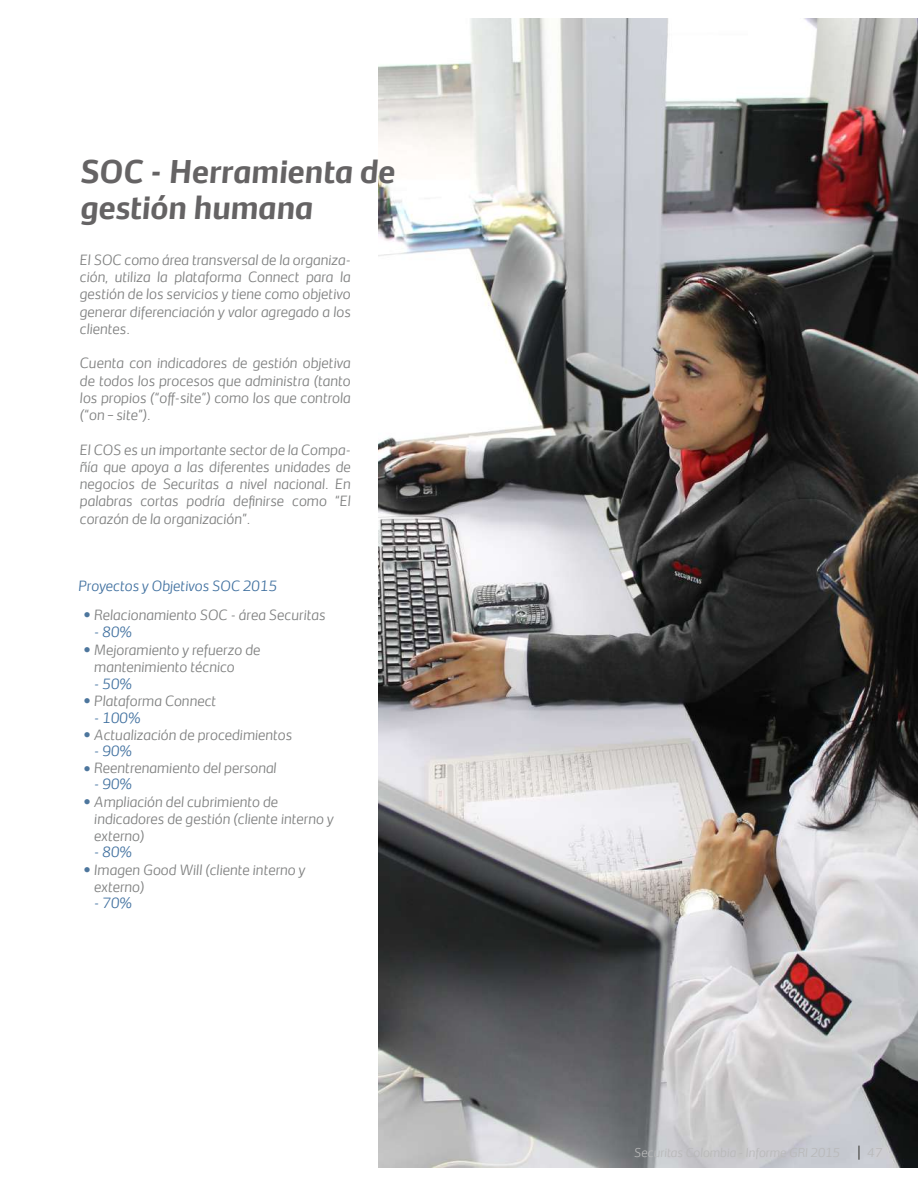
<style>
.page{position:relative;width:918px;height:1188px;background:#fff}
.page>*{position:absolute;margin:0;border:0;box-sizing:border-box;transform-origin:0 0}
.t1{font:italic 700 30px/36px "Securitas Sans TT";color:#656364}
.t2{font:italic 300 13.5px/17.2px "Securitas Sans TT";color:#7f8080}
.t3{font:italic 300 13.5px "Securitas Sans TT";color:#4171a0}
.t4{font:9px "Wingdings";color:#4d769d}
</style>
<div class="page">
<img style="left:379px;top:18px;width:539px;height:1150px">
<svg style="left:858px;top:1146px;width:2px;height:14px"></svg>
<h1 class="t1" style="left:81px;top:150px;width:316px">SOC - Herramienta de gestión humana</h1>
<p class="t2" style="left:80px;top:250px;width:272px;text-align:justify">El SOC como área transversal de la organiza&shy;ción, utiliza la plataforma Connect para la gestión de los servicios y tiene como objetivo generar diferenciación y valor agregado a los clientes.</p>
<p class="t2" style="left:80px;top:353px;width:272px;text-align:justify">Cuenta con indicadores de gestión objetiva de todos los procesos que administra (tanto los propios (“off-site”) como los que controla (“on – site”).</p>
<p class="t2" style="left:80px;top:439px;width:272px;text-align:justify">El COS es un importante sector de la Compa&shy;ñía que apoya a las diferentes unidades de negocios de Securitas a nivel nacional. En palabras cortas podría definirse como “El corazón de la organización”.</p>
<p class="t3" style="left:79px;top:575px;width:200px">Proyectos y Objetivos SOC 2015</p>
<p class="t2" style="left:94px;top:605px;width:233px">Relacionamiento SOC - área Securitas</p>
<p class="t3" style="left:94px;top:621px;width:39px">- 80%</p>
<p class="t2" style="left:94px;top:639px;width:168px">Mejoramiento y refuerzo de mantenimiento técnico</p>
<p class="t3" style="left:94px;top:673px;width:39px">- 50%</p>
<p class="t2" style="left:94px;top:691px;width:123px">Plataforma Connect</p>
<p class="t3" style="left:94px;top:706px;width:48px">- 100%</p>
<p class="t2" style="left:94px;top:724px;width:199px">Actualización de procedimientos</p>
<p class="t3" style="left:94px;top:740px;width:39px">- 90%</p>
<p class="t2" style="left:94px;top:758px;width:184px">Reentrenamiento del personal</p>
<p class="t3" style="left:94px;top:773px;width:39px">- 90%</p>
<p class="t2" style="left:94px;top:791px;width:241px">Ampliación del cubrimiento de indicadores de gestión (cliente interno y externo)</p>
<p class="t3" style="left:94px;top:841px;width:39px">- 80%</p>
<p class="t2" style="left:94px;top:859px;width:213px">Imagen Good Will (cliente interno y externo)</p>
<p class="t3" style="left:94px;top:892px;width:39px">- 70%</p>
<p class="t4" style="left:84px;top:610px;width:8px">●</p>
<p class="t4" style="left:84px;top:645px;width:8px">●</p>
<p class="t4" style="left:84px;top:696px;width:8px">●</p>
<p class="t4" style="left:84px;top:730px;width:8px">●</p>
<p class="t4" style="left:84px;top:763px;width:8px">●</p>
<p class="t4" style="left:84px;top:797px;width:8px">●</p>
<p class="t4" style="left:84px;top:865px;width:8px">●</p>
</div>
